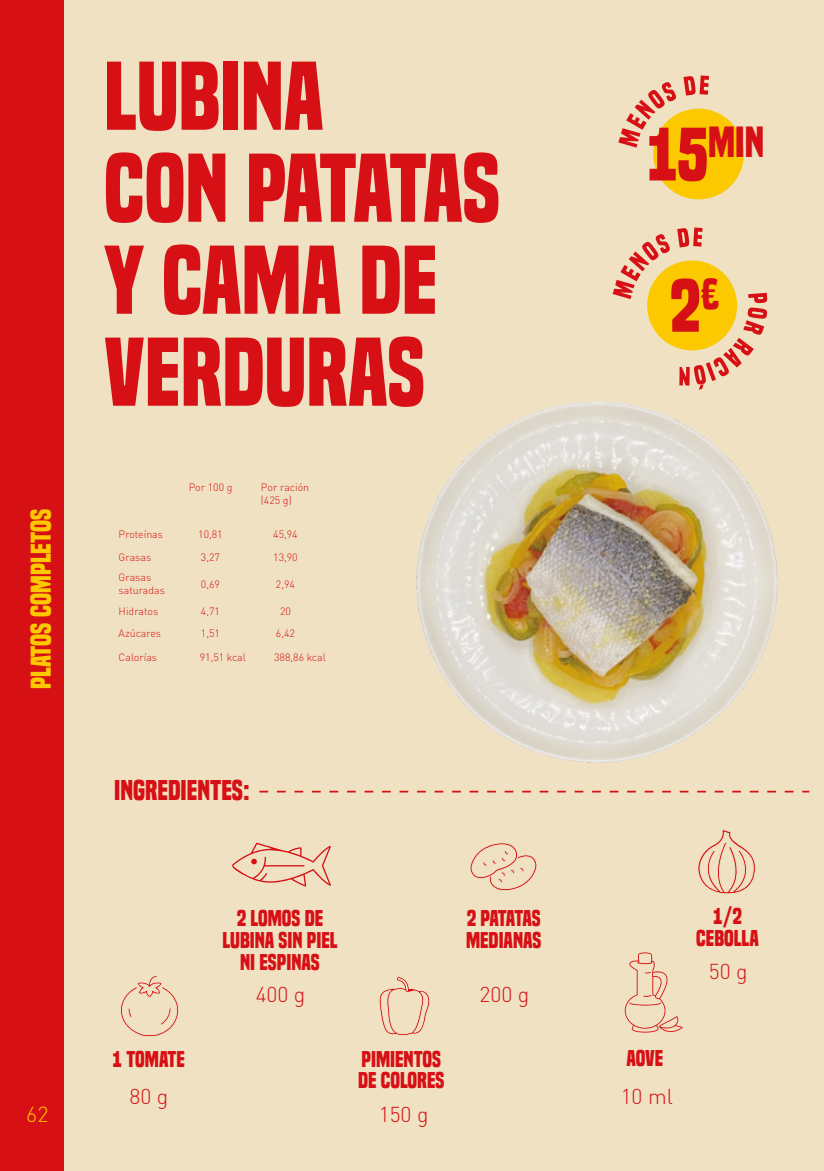
<style>
.page{position:relative;width:824px;height:1171px;background:#fff}
.page>*{position:absolute;margin:0;border:0;box-sizing:border-box;transform-origin:0 0}
.t1{font:700 89.95px/92px "Built Titling Rg";color:#d71016}
.t2{font:700 69.12px "Built Titling Rg";color:#d71016}
.t3{font:700 40.6px "Built Titling Rg";color:#d71016}
.t4{font:700 26.6px "Built Titling Rg";color:#fcc900}
.t5{font:700 26.6px "Built Titling Rg";color:#d71016}
.t6{font:300 21.53px "DINOT";color:#fcc900}
.t7{font:700 21.35px/21.7px "Built Titling Rg";color:#d71016;text-align:center}
.t8{font:300 21.35px "DINOT";color:#d71016}
.t9{font:300 10.5px/22.8px "DINOT";color:#d71016}
.s1{font-size:69.65px}
</style>
<div class="page">
<div style="left:0;top:0;width:823px;height:1171px;background:#efe1c1"></div>
<div style="left:0;top:0;width:64px;height:1171px;background:#d71016"></div>
<div style="left:653px;top:109px;width:90px;height:90px;background:#fcc900;border-radius:50%"></div>
<svg style="left:618px;top:82px;width:58px;height:66px"></svg>
<svg style="left:683px;top:75px;width:26px;height:21px"></svg>
<svg style="left:259px;top:791px;width:550px;height:1px"></svg>
<svg style="left:624px;top:952px;width:58px;height:80px"></svg>
<svg style="left:697px;top:829px;width:59px;height:65px"></svg>
<svg style="left:120px;top:975px;width:59px;height:62px"></svg>
<svg style="left:379px;top:976px;width:51px;height:60px"></svg>
<svg style="left:232px;top:842px;width:99px;height:45px"></svg>
<svg style="left:470px;top:842px;width:67px;height:49px"></svg>
<img style="left:416px;top:401px;width:362px;height:362px">
<div style="left:647px;top:260px;width:90px;height:90px;background:#fcc900;border-radius:50%"></div>
<svg style="left:612px;top:234px;width:57px;height:65px"></svg>
<svg style="left:677px;top:227px;width:25px;height:20px"></svg>
<svg style="left:679px;top:293px;width:88px;height:97px"></svg>
<h3 class="t4" style="left:25px;top:689px;width:182px;rotate:-90deg">PLATOS COMPLETOS</h3>
<h3 class="t6" style="left:26px;top:1101px;width:24px">62</h3>
<h1 class="t1" style="left:104px;top:51px;width:398px">LUBINA<br>CON PATATAS<br>Y CAMA DE<br>VERDURAS</h1>
<p class="t9" style="left:119px;top:523px;width:46px">Proteínas</p>
<p class="t9" style="left:119px;top:546px;width:34px;line-height:20.7px">Grasas<br>Grasas</p>
<p class="t9" style="left:119px;top:580px;width:48px;line-height:20.7px">saturadas<br>Hidratos</p>
<p class="t9" style="left:119px;top:621px;width:44px">Azúcares</p>
<p class="t9" style="left:119px;top:646px;width:40px">Calorías</p>
<p class="t9" style="left:189px;top:476px;width:45px">Por 100 g</p>
<p class="t9" style="left:198px;top:523px;width:26px">10,81<br>3,27</p>
<p class="t9" style="left:201px;top:572px;width:21px">0,69</p>
<p class="t9" style="left:201px;top:599px;width:21px;line-height:22.2px">4,71<br>1,51</p>
<p class="t9" style="left:200px;top:646px;width:48px">91,51 kcal</p>
<p class="t9" style="left:261px;top:481px;width:50px;line-height:12.6px">Por ración (425 g)</p>
<p class="t9" style="left:273px;top:523px;width:26px">45,94<br>13,90</p>
<p class="t9" style="left:276px;top:572px;width:21px">2,94</p>
<p class="t9" style="left:276px;top:599px;width:21px;line-height:22.2px;text-align:center">20<br>6,42</p>
<p class="t9" style="left:274px;top:646px;width:53px">388,86 kcal</p>
<h3 class="t5" style="left:114px;top:774px;width:137px">INGREDIENTES:</h3>
<h3 class="t7" style="left:113px;top:1048px;width:74px">1 TOMATE</h3>
<h3 class="t8" style="left:129px;top:1083px;width:40px">80 g</h3>
<h3 class="t7" style="left:222px;top:907px;width:117px">2 LOMOS DE<br>LUBINA SIN PIEL<br>NI ESPINAS</h3>
<h3 class="t8" style="left:256px;top:981px;width:51px">400 g</h3>
<h3 class="t7" style="left:358px;top:1048px;width:88px;text-align:left">PIMIENTOS<br>DE COLORES</h3>
<h3 class="t8" style="left:379px;top:1101px;width:51px">150 g</h3>
<h3 class="t7" style="left:466px;top:907px;width:77px;text-align:left">2 PATATAS<br>MEDIANAS</h3>
<h3 class="t8" style="left:479px;top:981px;width:51px">200 g</h3>
<h3 class="t3" style="left:646px;top:118px;width:119px"><span class="s1">15</span>MIN</h3>
<h2 class="t2" style="left:669px;top:265px;width:51px">2<sup>€</sup></h2>
<h3 class="t7" style="left:696px;top:905px;width:64px">1/2<br>CEBOLLA</h3>
<h3 class="t7" style="left:626px;top:1047px;width:38px">AOVE</h3>
<h3 class="t8" style="left:620px;top:1083px;width:54px">10 ml</h3>
<h3 class="t8" style="left:709px;top:958px;width:40px">50 g</h3>
</div>
